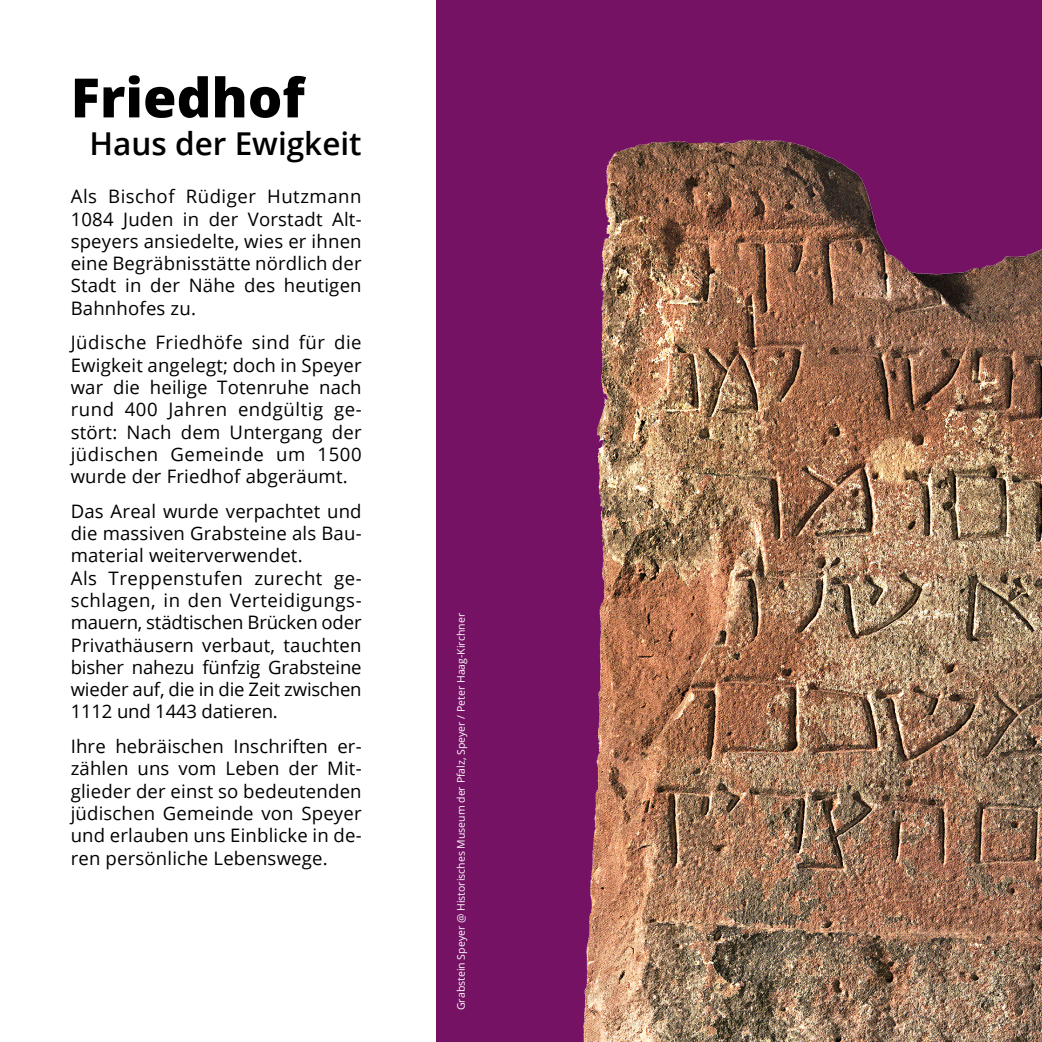
<style>
.page{position:relative;width:1042px;height:1042px;background:#fff}
.page>*{position:absolute;margin:0;border:0;box-sizing:border-box;transform-origin:0 0}
.t1{font:800 54.25px "Open Sans";color:#000}
.t2{font:600 31.5px "Open Sans";color:#000}
.t3{font:18.55px/22.2px "Open Sans";letter-spacing:.01em;color:#000;text-align:justify}
.t4{font:10.5px "Open Sans";color:#fff}
</style>
<div class="page">
<div style="left:437px;top:0;width:605px;height:1042px;background:#751264"></div>
<img style="left:583px;top:139px;width:459px;height:903px">
<h1 class="t1" style="left:71px;top:56px;width:236px">Friedhof</h1>
<h2 class="t2" style="left:90px;top:122px;width:273px">Haus der Ewigkeit</h2>
<p class="t3" style="left:71px;top:185px;width:292px">Als Bischof Rüdiger Hutzmann 1084 Juden in der Vorstadt Alt&shy;speyers ansiedelte, wies er ihnen eine Begräbnisstätte nördlich der Stadt in der Nähe des heutigen Bahnhofes zu.</p>
<p class="t3" style="left:71px;top:331px;width:292px">Jüdische Friedhöfe sind für die Ewigkeit angelegt; doch in Speyer war die heilige Totenruhe nach rund 400 Jahren endgültig ge&shy;stört: Nach dem Untergang der jüdischen Gemeinde um 1500 wurde der Friedhof abgeräumt.</p>
<p class="t3" style="left:71px;top:499px;width:292px;text-align:left">Das Areal wurde verpachtet und die massiven Grabsteine als Bau&shy;material weiterverwendet.<br>Als Treppenstufen zurecht ge&shy;schlagen, in den Verteidigungs&shy;mauern, städtischen Brücken oder<br>Privathäusern verbaut, tauchten bisher nahezu fünfzig Grabsteine wieder auf, die in die Zeit zwischen<br>1112 und 1443 datieren.</p>
<p class="t3" style="left:71px;top:735px;width:292px">Ihre hebräischen Inschriften er&shy;zählen uns vom Leben der Mit&shy;glieder der einst so bedeutenden jüdischen Gemeinde von Speyer und erlauben uns Einblicke in de&shy;ren persönliche Lebenswege.</p>
<p class="t4" style="left:454px;top:1010px;width:398px;rotate:-90deg">Grabstein Speyer @ Historisches Museum der Pfalz, Speyer / Peter Haag-Kirchner</p>
</div>
